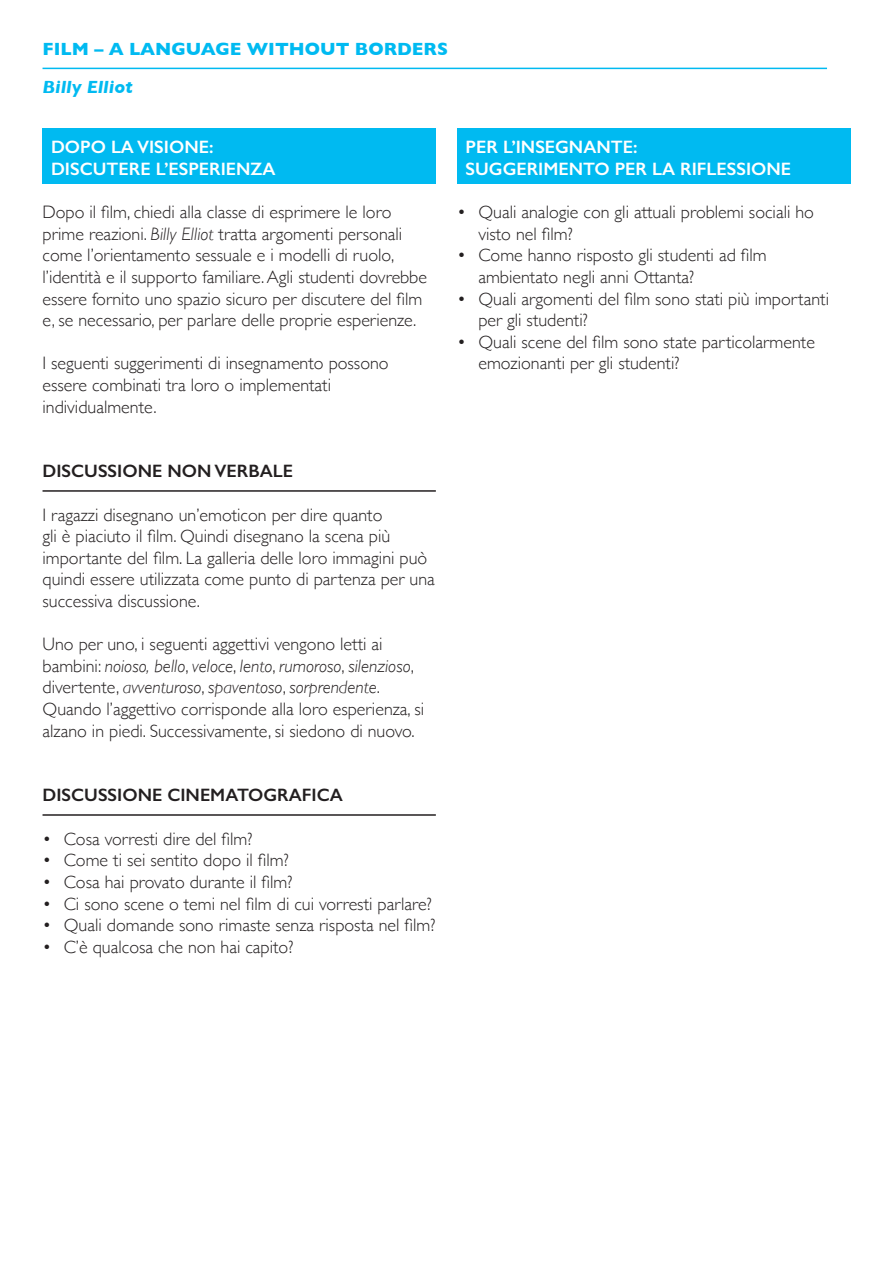
<style>
.page{position:relative;width:893px;height:1263px;background:#fff}
.page>*{position:absolute;margin:0;border:0;box-sizing:border-box;transform-origin:0 0}
.t1{font:300 18px/21.6px "Gill Sans";color:#231f20}
.t2{font:600 18px/21.6px "Gill Sans";color:#fff}
.t3{font:600 18px "Gill Sans";color:#231f20}
.t4{font:700 18px "Gill Sans";color:#00baf1}
.t5{font:italic 700 18px "Gill Sans";color:#00baf1}
.s1{font-style:italic}
</style>
<div class="page">
<div style="left:43px;top:129px;width:393px;height:55px;background:#00baf1"></div>
<hr style="left:43px;top:68px;width:784px;height:1px;background:#00baf1">
<hr style="left:43px;top:490px;width:393px;height:2px;background:#231f20">
<hr style="left:43px;top:814px;width:393px;height:2px;background:#231f20">
<div style="left:457px;top:129px;width:393px;height:55px;background:#00baf1"></div>
<p class="t4" style="left:43px;top:35px;width:407px">FILM – A LANGUAGE WITHOUT BORDERS</p>
<p class="t5" style="left:43px;top:77px;width:92px">Billy Elliot</p>
<p class="t2" style="left:51px;top:136px;width:226px">DOPO LA VISIONE:<br>DISCUTERE L’ESPERIENZA</p>
<p class="t1" style="left:43px;top:201px;width:386px">Dopo il film, chiedi alla classe di esprimere le loro prime reazioni. <span class="s1">Billy Elliot</span> tratta argomenti personali come l’orientamento sessuale e i modelli di ruolo, l’identità e il supporto familiare. Agli studenti dovrebbe essere fornito uno spazio sicuro per discutere del film e, se necessario, per parlare delle proprie esperienze.</p>
<p class="t1" style="left:43px;top:352px;width:348px">I seguenti suggerimenti di insegnamento possono essere combinati tra loro o implementati individualmente.</p>
<p class="t2" style="left:466px;top:136px;width:327px">PER L’INSEGNANTE:<br>SUGGERIMENTO PER LA RIFLESSIONE</p>
<p class="t1" style="left:478px;top:201px;width:337px;text-indent:-21px">• Quali analogie con gli attuali problemi sociali ho visto nel film?</p>
<p class="t1" style="left:478px;top:244px;width:290px;text-indent:-21px">• Come hanno risposto gli studenti ad film ambientato negli anni Ottanta?</p>
<p class="t1" style="left:478px;top:287px;width:352px;text-indent:-21px">• Quali argomenti del film sono stati più importanti per gli studenti?</p>
<p class="t1" style="left:478px;top:330px;width:338px;text-indent:-21px">• Quali scene del film sono state particolarmente emozionanti per gli studenti?</p>
<p class="t3" style="left:43px;top:460px;width:252px">DISCUSSIONE NON VERBALE</p>
<p class="t1" style="left:43px;top:503px;width:394px">I ragazzi disegnano un’emoticon per dire quanto<br>gli è piaciuto il film. Quindi disegnano la scena più importante del film. La galleria delle loro immagini può quindi essere utilizzata come punto di partenza per una successiva discussione.</p>
<p class="t1" style="left:43px;top:633px;width:383px">Uno per uno, i seguenti aggettivi vengono letti ai bambini: <span class="s1">noioso, bello</span>, <span class="s1">veloce</span>, <span class="s1">lento</span>, <span class="s1">rumoroso</span>, <span class="s1">silenzioso</span>, divertente, <span class="s1">avventuroso</span>, <span class="s1">spaventoso</span>, <span class="s1">sorprendente</span>.<br>Quando l’aggettivo corrisponde alla loro esperienza, si alzano in piedi. Successivamente, si siedono di nuovo.</p>
<p class="t3" style="left:43px;top:784px;width:302px">DISCUSSIONE CINEMATOGRAFICA</p>
<p class="t1" style="left:43px;top:827px;width:211px">• Cosa vorresti dire del film?</p>
<p class="t1" style="left:43px;top:849px;width:248px">• Come ti sei sentito dopo il film?</p>
<p class="t1" style="left:43px;top:870px;width:251px">• Cosa hai provato durante il film?</p>
<p class="t1" style="left:43px;top:892px;width:391px">• Ci sono scene o temi nel film di cui vorresti parlare?</p>
<p class="t1" style="left:43px;top:913px;width:395px">• Quali domande sono rimaste senza risposta nel film?</p>
<p class="t1" style="left:43px;top:935px;width:252px">• C’è qualcosa che non hai capito?</p>
</div>
